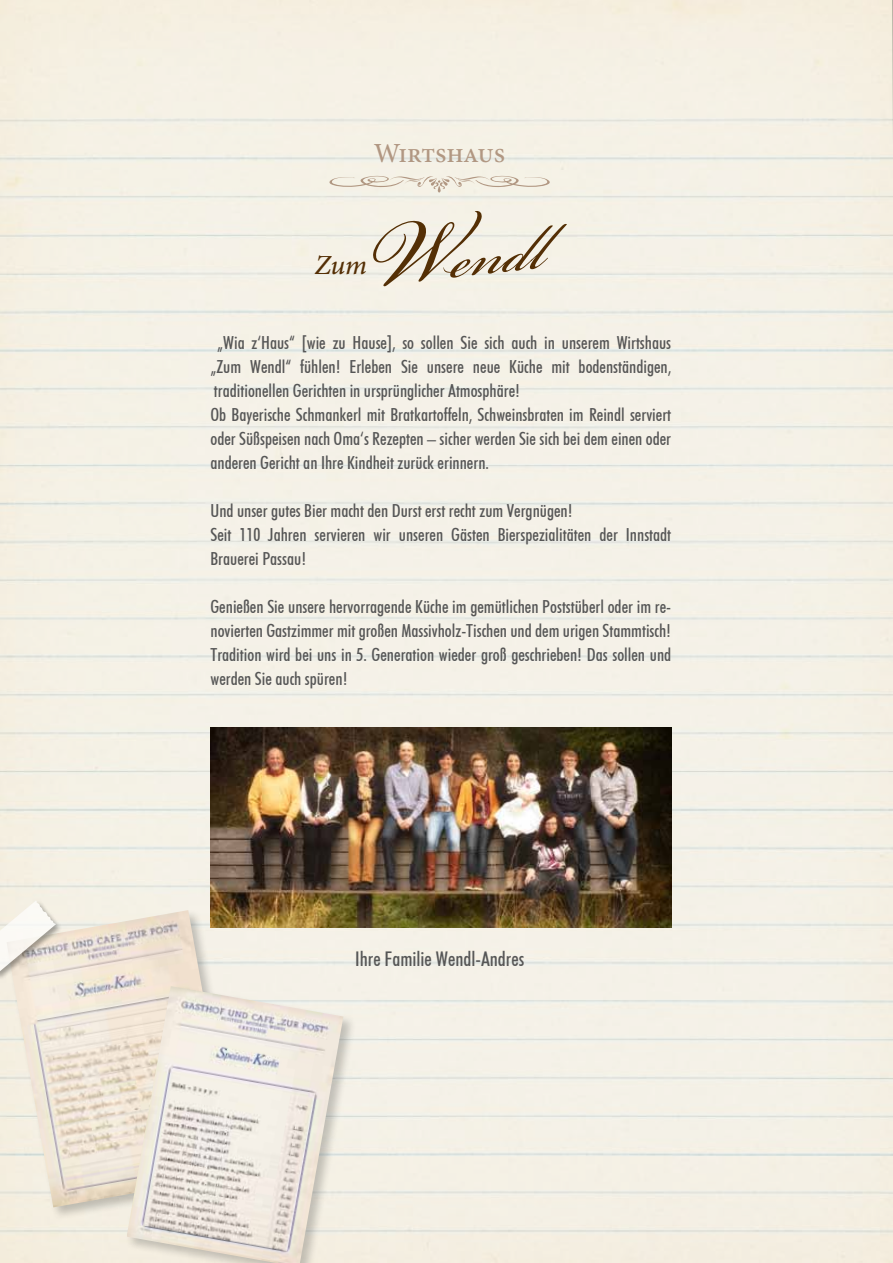
<style>
.page{position:relative;width:893px;height:1263px;background:#f5f1e6}
.page>*{position:absolute;margin:0;border:0;box-sizing:border-box;transform-origin:0 0}
.t1{font:italic 93.3px "Bickham Script Pro";color:#542f05}
.t2{font:500 27.6px "Minion Pro";letter-spacing:-.01em;color:#b19782}
.t3{font:italic 500 27.6px "Minion Pro";color:#542f05}
.t4{font:500 condensed 20.25px "Futura BT";color:#565656}
.t5{font:500 condensed 18px/24px "Futura BT";color:#565656}
.s1{font-size:142.5px}
</style>
<div class="page">
<svg style="left:892px;top:0;width:1px;height:142px"></svg>
<img style="left:210px;top:727px;width:461px;height:200px">
<div style="left:4px;top:908px;width:244px;height:312px;background:#000;opacity:.22"></div>
<img style="left:7px;top:910px;width:228px;height:297px">
<div style="left:124px;top:984px;width:233px;height:279px;background:#000;opacity:.21"></div>
<img style="left:127px;top:986px;width:216px;height:277px">
<div style="left:0;top:899px;width:62px;height:82px;background:#000;opacity:.5"></div>
<svg style="left:0;top:900px;width:56px;height:73px"></svg>
<svg style="left:329px;top:175px;width:222px;height:17px;background:#eae4d7"></svg>
<h2 class="t2" style="left:374px;top:134px;width:133px">Wirtshaus</h2>
<h1 class="t1" style="left:354px;top:200px;width:185px;rotate:-6deg"><span class="s1">W</span>endl</h1>
<h2 class="t3" style="left:315px;top:246px;width:54px">Zum</h2>
<p class="t5" style="left:210px;top:330px;width:462px;text-indent:7px">„Wia z‘Haus“ [wie zu Hause], so sollen Sie sich auch in unserem Wirtshaus „Zum Wendl“ fühlen! Erleben Sie unsere neue Küche mit bodenständigen, traditionellen Gerichten in ursprünglicher Atmosphäre!<br>Ob Bayerische Schmankerl mit Bratkartoffeln, Schweinsbraten im Reindl serviert oder Süßspeisen nach Oma‘s Rezepten – sicher werden Sie sich bei dem einen oder anderen Gericht an Ihre Kindheit zurück erinnern.</p>
<p class="t5" style="left:210px;top:498px;width:462px">Und unser gutes Bier macht den Durst erst recht zum Vergnügen!<br>Seit 110 Jahren servieren wir unseren Gästen Bierspezialitäten der Innstadt<br>Brauerei Passau!</p>
<p class="t5" style="left:210px;top:594px;width:462px;text-align:justify">Genießen Sie unsere hervorragende Küche im gemütlichen Poststüberl oder im re&shy;novierten Gastzimmer mit großen Massivholz-Tischen und dem urigen Stammtisch!<br>Tradition wird bei uns in 5. Generation wieder groß geschrieben! Das sollen und werden Sie auch spüren!</p>
<p class="t4" style="left:355px;top:947px;width:170px">Ihre Familie Wendl-Andres</p>
</div>
